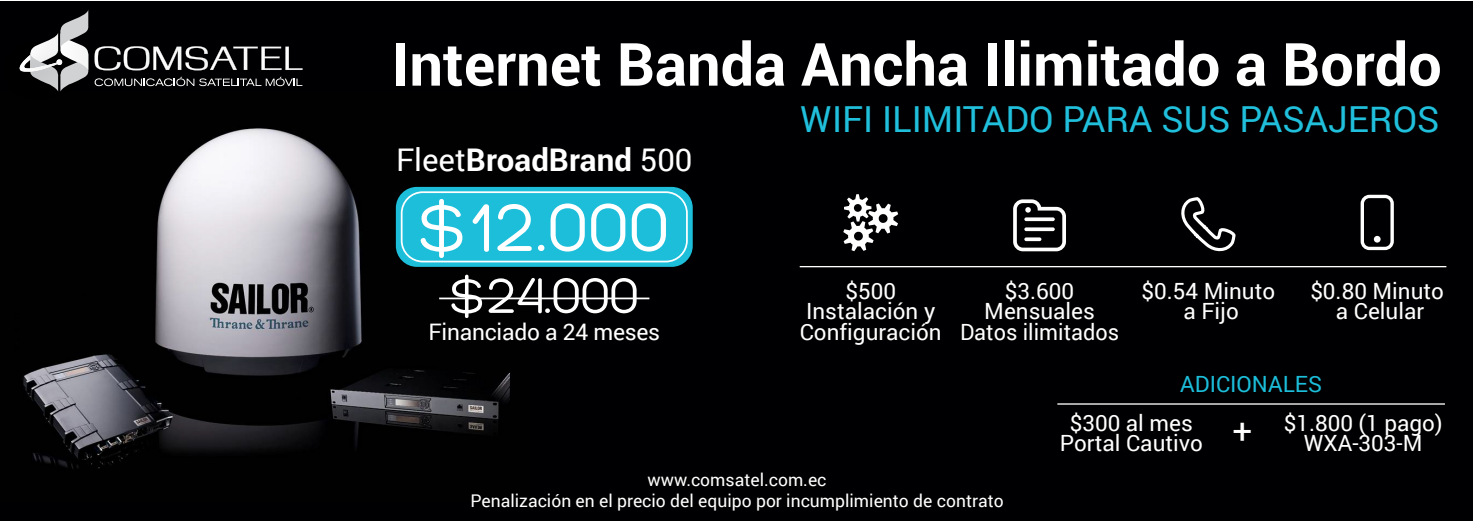
<style>
.page{position:relative;width:1474px;height:521px;background:#fff}
.page>*{position:absolute;margin:0;border:0;box-sizing:border-box;transform-origin:0 0}
.t1{font:73.5px "Hero";color:#fff}
.t2{font:700 59.5px "Roboto";color:#fff}
.t3{font:53.9px "Hero";color:#fff}
.t4{font:35.88px "Roboto";color:#20bfdb}
.t5{font:34.82px "Roboto";color:#fff}
.t6{font:700 31.15px "Roboto";color:#fff}
.t7{font:22.75px "Roboto";letter-spacing:-.01em;color:#fff}
.t8{font:22.4px/20.3px "Roboto";color:#fff;text-align:center}
.t9{font:22.4px "Roboto";color:#1cbeda}
.t10{font:17.5px/21px "Roboto";color:#fff;text-align:center}
.s1{font-weight:400}
</style>
<div class="page">
<div style="left:0;top:1px;width:1472px;height:520px;background:#000002"></div>
<img style="left:23px;top:128px;width:506px;height:341px">
<hr style="left:439px;top:297px;width:210px;height:2px;background:#fff">
<div style="left:396px;top:187px;width:296px;height:80px;background:#1cbeda;border-radius:21px"></div>
<div style="left:401px;top:191px;width:286px;height:71px;border:2px solid #fff;border-radius:21px"></div>
<hr style="left:799px;top:266px;width:647px;height:1px;background:#fff">
<svg style="left:843px;top:194px;width:55px;height:57px"></svg>
<svg style="left:1013px;top:199px;width:53px;height:52px"></svg>
<svg style="left:1181px;top:197px;width:55px;height:55px"></svg>
<svg style="left:1360px;top:195px;width:33px;height:55px"></svg>
<div style="left:1373px;top:236px;width:7px;height:7px;background:#fff;border-radius:50%"></div>
<hr style="left:1057px;top:403px;width:387px;height:2px;background:#fff">
<svg style="left:19px;top:10px;width:283px;height:82px"></svg>
<h2 class="t2" style="left:392px;top:23px;width:1051px">Internet Banda Ancha Ilimitado a Bordo</h2>
<h3 class="t6" style="left:396px;top:138px;width:298px"><span class="s1">Fleet</span>BroadBrand <span class="s1">500</span></h3>
<h1 class="t1" style="left:418px;top:190px;width:253px">$12.000</h1>
<h3 class="t3" style="left:449px;top:268px;width:191px">$24.000</h3>
<p class="t7" style="left:428px;top:316px;width:233px">Financiado a 24 meses</p>
<h3 class="t4" style="left:800px;top:94px;width:640px">WIFI ILIMITADO PARA SUS PASAJEROS</h3>
<p class="t8" style="left:799px;top:280px;width:143px">$500<br>Instalación y<br>Configuración</p>
<p class="t8" style="left:960px;top:280px;width:161px">$3.600<br>Mensuales<br>Datos ilimitados</p>
<p class="t8" style="left:1141px;top:280px;width:135px">$0.54 Minuto a Fijo</p>
<p class="t8" style="left:1310px;top:280px;width:135px">$0.80 Minuto a Celular</p>
<p class="t9" style="left:1180px;top:369px;width:143px">ADICIONALES</p>
<h3 class="t5" style="left:1232px;top:407px;width:21px">+</h3>
<p class="t8" style="left:1059px;top:412px;width:144px">$300 al mes<br>Portal Cautivo</p>
<p class="t8" style="left:1283px;top:412px;width:160px">$1.800 (1 pago)<br>WXA-303-M</p>
<p class="t10" style="left:470px;top:468px;width:534px">www.comsatel.com.ec<br>Penalización en el precio del equipo por incumplimiento de contrato</p>
</div>
